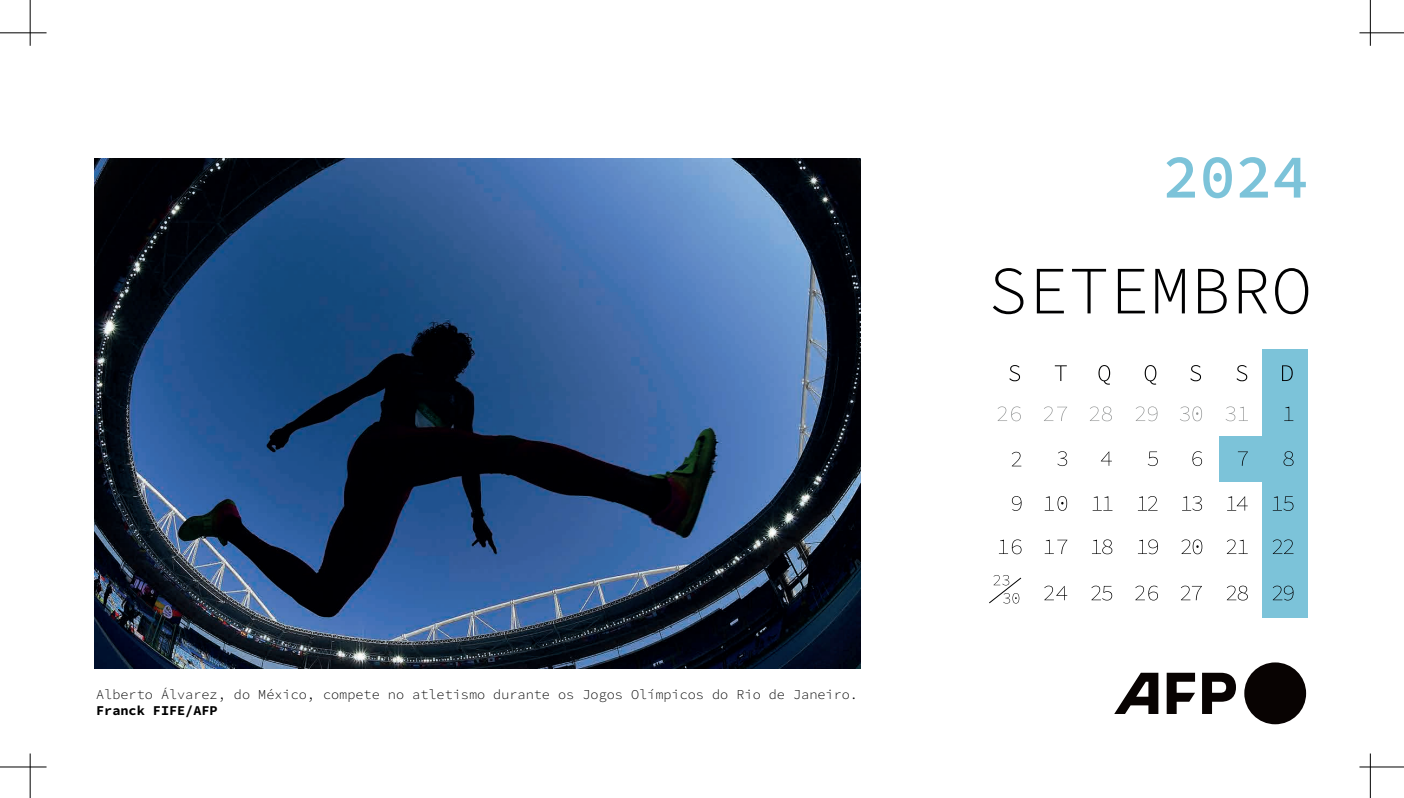
<style>
.page{position:relative;width:1404px;height:798px;background:#fff}
.page>*{position:absolute;margin:0;border:0;box-sizing:border-box;transform-origin:0 0}
.t1{font:300 67.5px "Source Code Pro";color:#000001}
.t2{font:600 60.75px "Source Code Pro";color:#7cc3d9}
.t3{font:300 13.5px "Source Code Pro";color:#000001}
.t4{font:700 13.5px "Source Code Pro";color:#000001}
</style>
<div class="page">
<div style="left:1218px;top:435px;width:46px;height:46px;background:#7cc3d9"></div>
<div style="left:1262px;top:349px;width:45px;height:268px;background:#7cc3d9"></div>
<svg style="left:997px;top:406px;width:23px;height:15px"></svg>
<svg style="left:1044px;top:406px;width:23px;height:15px"></svg>
<svg style="left:1090px;top:406px;width:21px;height:15px"></svg>
<svg style="left:1135px;top:406px;width:22px;height:15px"></svg>
<svg style="left:1180px;top:406px;width:21px;height:15px"></svg>
<svg style="left:1225px;top:406px;width:22px;height:15px"></svg>
<svg style="left:1284px;top:406px;width:9px;height:15px"></svg>
<svg style="left:1012px;top:451px;width:9px;height:15px"></svg>
<svg style="left:1057px;top:451px;width:10px;height:15px"></svg>
<svg style="left:1100px;top:451px;width:11px;height:14px"></svg>
<svg style="left:1147px;top:451px;width:10px;height:15px"></svg>
<svg style="left:1192px;top:451px;width:9px;height:15px"></svg>
<svg style="left:1237px;top:451px;width:10px;height:14px"></svg>
<svg style="left:1283px;top:451px;width:10px;height:15px"></svg>
<svg style="left:1011px;top:496px;width:10px;height:14px"></svg>
<svg style="left:1045px;top:496px;width:22px;height:14px"></svg>
<svg style="left:1093px;top:496px;width:16px;height:14px"></svg>
<svg style="left:1139px;top:496px;width:18px;height:14px"></svg>
<svg style="left:1183px;top:496px;width:18px;height:14px"></svg>
<svg style="left:1228px;top:496px;width:19px;height:14px"></svg>
<svg style="left:1273px;top:496px;width:20px;height:14px"></svg>
<svg style="left:999px;top:539px;width:22px;height:15px"></svg>
<svg style="left:1045px;top:539px;width:22px;height:14px"></svg>
<svg style="left:1092px;top:539px;width:20px;height:15px"></svg>
<svg style="left:1138px;top:539px;width:19px;height:15px"></svg>
<svg style="left:1181px;top:539px;width:21px;height:15px"></svg>
<svg style="left:1227px;top:539px;width:17px;height:14px"></svg>
<svg style="left:1273px;top:539px;width:20px;height:14px"></svg>
<svg style="left:1044px;top:585px;width:23px;height:15px"></svg>
<svg style="left:1091px;top:585px;width:21px;height:15px"></svg>
<svg style="left:1135px;top:585px;width:22px;height:15px"></svg>
<svg style="left:1181px;top:585px;width:20px;height:15px"></svg>
<svg style="left:1226px;top:585px;width:21px;height:15px"></svg>
<svg style="left:1272px;top:585px;width:21px;height:15px"></svg>
<svg style="left:989px;top:575px;width:32px;height:28px"></svg>
<svg style="left:1009px;top:365px;width:10px;height:16px"></svg>
<svg style="left:1054px;top:365px;width:12px;height:16px"></svg>
<svg style="left:1098px;top:365px;width:12px;height:19px"></svg>
<svg style="left:1144px;top:365px;width:12px;height:19px"></svg>
<svg style="left:1190px;top:365px;width:10px;height:16px"></svg>
<svg style="left:1236px;top:365px;width:11px;height:16px"></svg>
<svg style="left:1282px;top:365px;width:10px;height:16px"></svg>
<img style="left:94px;top:158px;width:766px;height:510px">
<svg style="left:1114px;top:662px;width:191px;height:62px"></svg>
<hr style="left:30px;top:0;width:1px;height:46px;background:#000">
<hr style="left:1369px;top:0;width:1px;height:46px;background:#000">
<hr style="left:0;top:32px;width:47px;height:1px;background:#000">
<hr style="left:0;top:766px;width:47px;height:1px;background:#000">
<hr style="left:1359px;top:32px;width:44px;height:1px;background:#000">
<hr style="left:1359px;top:766px;width:44px;height:1px;background:#000">
<hr style="left:30px;top:753px;width:1px;height:44px;background:#000">
<hr style="left:1369px;top:753px;width:1px;height:44px;background:#000">
<h2 class="t2" style="left:1162px;top:133px;width:147px">2024</h2>
<h1 class="t1" style="left:987px;top:242px;width:325px">SETEMBRO</h1>
<p class="t3" style="left:96px;top:684px;width:763px">Alberto Álvarez, do México, compete no atletismo durante os Jogos Olímpicos do Rio de Janeiro.</p>
<p class="t4" style="left:96px;top:700px;width:123px">Franck FIFE/AFP</p>
</div>
